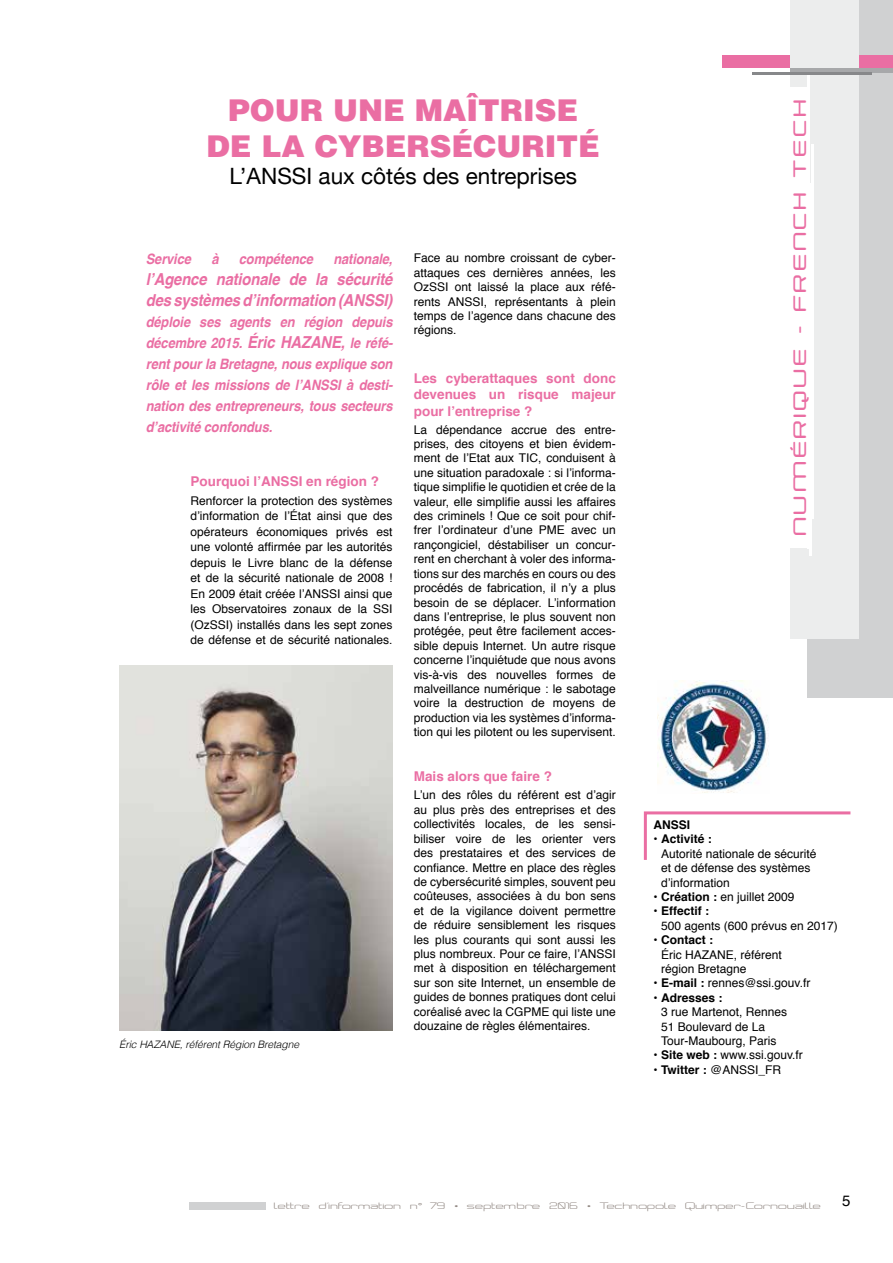
<style>
.page{position:relative;width:893px;height:1263px;background:#fff}
.page>*{position:absolute;margin:0;border:0;box-sizing:border-box;transform-origin:0 0}
.t1{font:900 30px/36px "Helvetica";color:#ea6ea3;text-align:center}
.t2{font:22.5px "Helvetica Neue";color:#000}
.t3{font:italic 700 16.5px/21px "Helvetica";letter-spacing:-.01em;color:#ea6ea3;scale:.9 1}
.t4{font:500 15.75px "Neogrey";letter-spacing:.08em;color:#ea6ea3;scale:1.43 1}
.t5{font:15px "Helvetica";color:#000}
.t6{font:italic 700 14.4px/21px "Helvetica";letter-spacing:-.01em;color:#ea6ea3;text-align:justify;scale:.9 1}
.t7{font:700 13.5px/16.2px "Helvetica";color:#ea6ea3;text-align:justify}
.t8{font:12px/14.4px "Helvetica";color:#000;text-align:justify}
.t9{font:700 12px "Helvetica";color:#000}
.t10{font:italic 300 10.35px "Helvetica";letter-spacing:-.01em;color:#000}
.t11{font:8.1px "Neogrey";color:#938a85;scale:1.42 1}
.s1{font-size:16.5px}
.s2{font-weight:700}
.s3{font-weight:400}
</style>
<div class="page">
<div style="left:189px;top:1202px;width:76px;height:7px;background:#d0d1d2"></div>
<div style="left:807px;top:0;width:86px;height:698px;background:#d0d1d2"></div>
<div style="left:723px;top:56px;width:170px;height:12px;background:#ea6ea3"></div>
<div style="left:790px;top:0;width:69px;height:638px;background:#eceded"></div>
<div style="left:790px;top:68px;width:103px;height:5px;background:#a7a8aa"></div>
<hr style="left:752px;top:73px;width:119px;height:2px;background:#87888a">
<div style="left:790px;top:88px;width:17px;height:460px;background:#fff"></div>
<hr style="left:807px;top:75px;width:3px;height:473px;background:#fff">
<hr style="left:810px;top:183px;width:2px;height:372px;background:#fff">
<hr style="left:812px;top:145px;width:2px;height:374px;background:#fff">
<svg style="left:643px;top:811px;width:208px;height:49px"></svg>
<img style="left:657px;top:681px;width:112px;height:112px">
<img style="left:119px;top:665px;width:274px;height:365px">
<h1 class="t1" style="left:207px;top:92px;width:395px">POUR UNE MAÎTRISE<br>DE LA CYBERSÉCURITÉ</h1>
<h2 class="t2" style="left:229px;top:163px;width:349px">L’ANSSI aux côtés des entreprises</h2>
<p class="t6" style="left:146px;top:249px;width:52px">Service</p>
<p class="t6" style="left:211px;top:249px;width:9px">à</p>
<p class="t6" style="left:239px;top:249px;width:84px">compétence</p>
<p class="t6" style="left:333px;top:249px;width:67px">nationale,</p>
<h3 class="t3" style="left:146px;top:269px;width:276px">l’Agence nationale de la sécurité des systèmes d’information (ANSSI)</h3>
<p class="t6" style="left:146px;top:312px;width:276px">déploie ses agents en région depuis décembre 2015. <span class="s1">Éric HAZANE,</span> le réfé&shy;rent pour la Bretagne, nous explique son rôle et les missions de l’ANSSI à desti&shy;nation des entrepreneurs, tous secteurs d’activité confondus.</p>
<p class="t7" style="left:191px;top:473px;width:190px">Pourquoi l’ANSSI en région ?</p>
<p class="t8" style="left:191px;top:493px;width:203px;line-height:15.5px">Renforcer la protection des systèmes d’information de l’État ainsi que des opérateurs économiques privés est une volonté affirmée par les autorités depuis le Livre blanc de la défense et de la sécurité nationale de 2008 !<br>En 2009 était créée l’ANSSI ainsi que les Observatoires zonaux de la SSI (OzSSI) installés dans les sept zones de défense et de sécurité nationales.</p>
<p class="t10" style="left:119px;top:1036px;width:181px">Éric HAZANE, référent Région Bretagne</p>
<p class="t8" style="left:414px;top:251px;width:203px">Face au nombre croissant de cyber&shy;attaques ces dernières années, les OzSSI ont laissé la place aux réfé&shy;rents ANSSI, représentants à plein temps de l’agence dans chacune des régions.</p>
<p class="t7" style="left:414px;top:370px;width:203px">Les cyberattaques sont donc devenues un risque majeur pour l’entreprise ?</p>
<p class="t8" style="left:414px;top:422px;width:203px">La dépendance accrue des entre&shy;prises, des citoyens et bien évidem&shy;ment de l’Etat aux TIC, conduisent à une situation paradoxale : si l’informa&shy;tique simplifie le quotidien et crée de la valeur, elle simplifie aussi les affaires des criminels ! Que ce soit pour chif&shy;frer l’ordinateur d’une PME avec un rançongiciel, déstabiliser un concur&shy;rent en cherchant à voler des informa&shy;tions sur des marchés en cours ou des procédés de fabrication, il n’y a plus besoin de se déplacer. L’information dans l’entreprise, le plus souvent non protégée, peut être facilement acces&shy;sible depuis Internet. Un autre risque concerne l’inquiétude que nous avons vis-à-vis des nouvelles formes de malveillance numérique : le sabotage voire la destruction de moyens de production via les systèmes d’informa&shy;tion qui les pilotent ou les supervisent.</p>
<p class="t7" style="left:414px;top:769px;width:140px">Mais alors que faire ?</p>
<p class="t8" style="left:414px;top:788px;width:203px">L’un des rôles du référent est d’agir au plus près des entreprises et des collectivités locales, de les sensi&shy;biliser voire de les orienter vers des prestataires et des services de confiance. Mettre en place des règles de cybersécurité simples, souvent peu coûteuses, associées à du bon sens et de la vigilance doivent permettre de réduire sensiblement les risques les plus courants qui sont aussi les plus nombreux. Pour ce faire, l’ANSSI met à disposition en téléchargement sur son site Internet, un ensemble de guides de bonnes pratiques dont celui coréalisé avec la CGPME qui liste une douzaine de règles élémentaires.</p>
<h3 class="t4" style="left:790px;top:535px;width:307px;rotate:-90deg">NUMÉRIQUE - FRENCH TECH</h3>
<p class="t9" style="left:653px;top:815px;width:38px">ANSSI</p>
<p class="t9" style="left:653px;top:829px;width:60px">• Activité :</p>
<p class="t8" style="left:661px;top:847px;width:157px;text-align:left">Autorité nationale de sécurité et de défense des systèmes d’information</p>
<p class="t8" style="left:653px;top:890px;width:142px"><span class="s2">• Création :</span> en juillet 2009</p>
<p class="t9" style="left:653px;top:901px;width:57px">• Effectif :</p>
<p class="t8" style="left:661px;top:919px;width:178px">500 agents (600 prévus en 2017)</p>
<p class="t9" style="left:653px;top:930px;width:61px">• Contact :</p>
<p class="t8" style="left:661px;top:947px;width:122px">Éric HAZANE, référent région Bretagne</p>
<p class="t8" style="left:653px;top:976px;width:158px"><span class="s2">• E-mail :</span> rennes@ssi.gouv.fr</p>
<p class="t9" style="left:653px;top:988px;width:70px">• Adresses :</p>
<p class="t8" style="left:661px;top:1005px;width:128px;text-align:left">3 rue Martenot, Rennes<br>51 Boulevard de La<br>Tour-Maubourg, Paris</p>
<p class="t8" style="left:653px;top:1048px;width:151px"><span class="s2">• Site web :</span> www.ssi.gouv.fr</p>
<p class="t9" style="left:653px;top:1060px;width:129px">• Twitter : <span class="s3">@ANSSI_FR</span></p>
<p class="t11" style="left:274px;top:1201px;width:387px">lettre d’information n° 79 • septembre 2016 • Technopole Quimper-Cornouaille</p>
<p class="t5" style="left:842px;top:1189px;width:10px">5</p>
</div>
